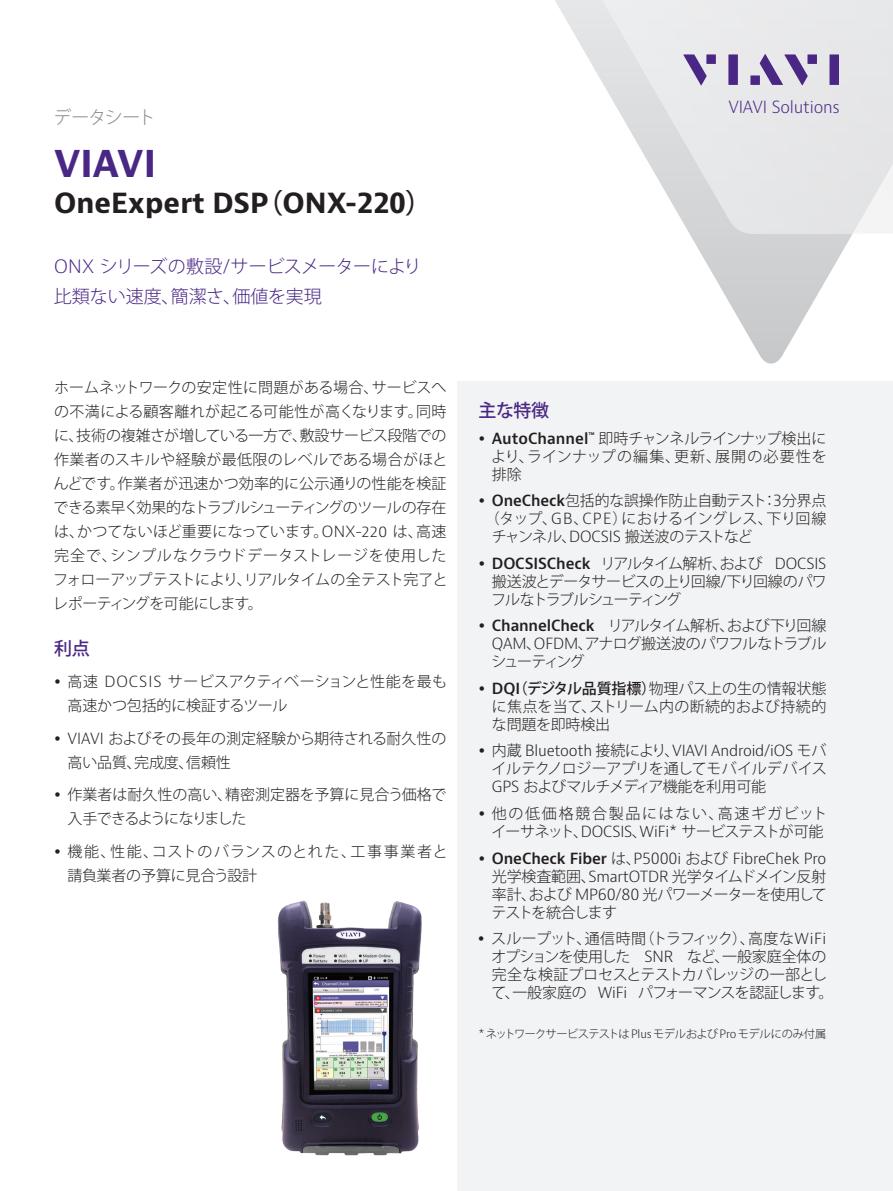
<style>
.page{position:relative;width:893px;height:1191px;background:#fff}
.page>*{position:absolute;margin:0;border:0;box-sizing:border-box;transform-origin:0 0}
.H1_Brand_Sub-Brand_2{font:700 36px "Bernino Sans";color:#4a2785}
.H2_Product_18_24{font:700 27px "Bernino Sans";color:#231f20}
.P_Intro_12_20{font:300 18px/30px "Koz Go Pro";letter-spacing:-.005em;color:#4a2785}
.P_DocType{font:300 18px "Koz Go Pro";letter-spacing:-.06em;color:#87898c}
.H2_Bullet_Heading_Pu{font:500 18px "Koz Go Pro";color:#4a2785}
.H2_Heading_Purple_12{font:500 18px "Koz Go Pro";color:#4a2785}
.t1{font:300 16.35px "Bernino Sans";letter-spacing:-.01em;color:#4a2785}
.P_10_16{font:300 15px/18px "Koz Go Pro";letter-spacing:-.02em;color:#231f20;text-align:justify}
.P_10_16-2{font:300 15px/18px "Koz Go Pro";letter-spacing:.055em;color:#231f20}
.P_10_16-3{font:300 15px/24px "Koz Go Pro";letter-spacing:.03em;color:#231f20}
.P_10_16-4{font:300 15px "Koz Go Pro";letter-spacing:-.06em;color:#231f20}
.P_10_16-5{font:300 11.25px "Koz Go Pro";letter-spacing:-.06em;color:#231f20}
.s1{font-family:"Koz Go Pro"}
.s2{font-family:"Bernino Sans"}
.s3{font-family:"Bernino Sans";font-weight:600}
.s4{font-weight:500}
</style>
<div class="page">
<svg style="left:690px;top:234px;width:162px;height:130px"></svg>
<svg style="left:555px;top:0;width:338px;height:234px"></svg>
<svg style="left:683px;top:54px;width:24px;height:31px"></svg>
<div style="left:706px;top:54px;width:10px;height:10px;background:#4a2785"></div>
<div style="left:728px;top:54px;width:10px;height:31px;background:#4a2785"></div>
<div style="left:807px;top:54px;width:10px;height:10px;background:#4a2785"></div>
<div style="left:829px;top:54px;width:10px;height:31px;background:#4a2785"></div>
<svg style="left:760px;top:54px;width:48px;height:31px"></svg>
<div style="left:750px;top:75px;width:10px;height:10px;background:#4a2785"></div>
<div style="left:457px;top:381px;width:436px;height:810px;background:#f2f3f4"></div>
<img style="left:278px;top:900px;width:144px;height:256px">
<p class="P_DocType" style="left:54px;top:105px;width:104px">データシート</p>
<p class="H1_Brand_Sub-Brand_2" style="left:54px;top:140px;width:104px">VIAVI</p>
<p class="H2_Product_18_24" style="left:54px;top:185px;width:380px">OneExpert DSP<span class="s1">（</span>ONX-220<span class="s1">）</span></p>
<p class="P_Intro_12_20" style="left:54px;top:251px;width:369px"><span class="s2">ONX</span> シリーズの敷設<span class="s2">/</span>サービスメーターにより比類ない速度、簡潔さ、価値を実現</p>
<p class="P_10_16" style="left:53px;top:376px;width:396px;line-height:24px">ホームネットワークの安定性に問題がある場合、サービスへの不満による顧客離れが起こる可能性が高くなります。同時に、技術の複雑さが増している一方で、敷設サービス段階での作業者のスキルや経験が最低限のレベルである場合がほとんどです。作業者が迅速かつ効率的に公示通りの性能を検証できる素早く効果的なトラブルシューティングのツールの存在は、かつてないほど重要になっています。<span class="s2">ONX-220</span> は、高速完全で、シンプルなクラウドデータストレージを使用したフォローアップテストにより、リアルタイムの全テスト完了とレポーティングを可能にします。</p>
<p class="H2_Heading_Purple_12" style="left:54px;top:636px;width:37px">利点</p>
<p class="P_10_16" style="left:68px;top:670px;width:381px;line-height:24px">高速 <span class="s2">DOCSIS</span> サービスアクティベーションと性能を最も高速かつ包括的に検証するツール</p>
<p class="P_10_16" style="left:68px;top:726px;width:380px;line-height:24px"><span class="s2">VIAVI</span> およびその長年の測定経験から期待される耐久性の高い品質、完成度、信頼性</p>
<p class="P_10_16" style="left:68px;top:783px;width:380px;line-height:24px">作業者は耐久性の高い、精密測定器を予算に見合う価格で入手できるようになりました</p>
<p class="P_10_16-3" style="left:68px;top:839px;width:382px">機能、性能、コストのバランスのとれた、工事事業者と請負業者の予算に見合う設計</p>
<p class="t1" style="left:728px;top:96px;width:113px">VIAVI Solutions</p>
<p class="H2_Bullet_Heading_Pu" style="left:478px;top:399px;width:72px">主な特徴</p>
<p class="P_10_16" style="left:491px;top:429px;width:337px"><span class="s3">AutoChannel</span><sup>™</sup> 即時チャンネルラインナップ検出により、ラインナップの編集、更新、展開の必要性を排除</p>
<p class="P_10_16" style="left:492px;top:492px;width:336px"><span class="s3">OneCheck</span>包括的な誤操作防止自動テスト：<span class="s2">3</span>分界点</p>
<p class="P_10_16" style="left:485px;top:510px;width:343px">（タップ、<span class="s2">GB</span>、<span class="s2">CPE</span>）におけるイングレス、下り回線</p>
<p class="P_10_16-4" style="left:492px;top:527px;width:263px">チャンネル、<span class="s2">DOCSIS</span> 搬送波のテストなど</p>
<p class="P_10_16" style="left:491px;top:554px;width:337px"><span class="s3">DOCSISCheck</span> リアルタイム解析、および <span class="s2">DOCSIS</span>搬送波とデータサービスの上り回線<span class="s2">/</span>下り回線のパワフルなトラブルシューティング</p>
<p class="P_10_16" style="left:491px;top:617px;width:336px"><span class="s3">ChannelCheck</span> リアルタイム解析、および下り回線<span class="s2">QAM</span>、<span class="s2">OFDM</span>、アナログ搬送波のパワフルなトラブルシューティング</p>
<p class="P_10_16" style="left:492px;top:679px;width:336px"><span class="s3">DQI</span><span class="s4">（デジタル品質指標）</span>物理パス上の生の情報状態に焦点を当て、ストリーム内の断続的および持続的な問題を即時検出</p>
<p class="P_10_16" style="left:492px;top:742px;width:337px">内蔵 <span class="s2">Bluetooth</span> 接続により、<span class="s2">VIAVI Android/iOS</span> モバイルテクノロジーアプリを通してモバイルデバイス<span class="s2">GPS</span> およびマルチメディア機能を利用可能</p>
<p class="P_10_16-2" style="left:492px;top:804px;width:337px">他の低価格競合製品にはない、高速ギガビットイーサネット、<span class="s2">DOCSIS</span>、<span class="s2">WiFi*</span> サービステストが可能</p>
<p class="P_10_16" style="left:492px;top:849px;width:337px"><span class="s3">OneCheck Fiber</span> は、<span class="s2">P5000i</span> および <span class="s2">FibreChek Pro</span>光学検査範囲、<span class="s2">SmartOTDR</span> 光学タイムドメイン反射率計、および <span class="s2">MP60/80</span> 光パワーメーターを使用してテストを統合します</p>
<p class="P_10_16" style="left:491px;top:929px;width:344px;text-align:left">スループット、通信時間（トラフィック）、高度な<span class="s2">WiFi</span>オプションを使用した <span class="s2">SNR</span> など、一般家庭全体の完全な検証プロセスとテストカバレッジの一部として、一般家庭の <span class="s2">WiFi</span> パフォーマンスを認証します。</p>
<p class="P_10_16-5" style="left:478px;top:1026px;width:349px"><span class="s2">*</span> ネットワークサービステストは <span class="s2">Plus</span> モデルおよび <span class="s2">Pro</span> モデルにのみ付属</p>
</div>
